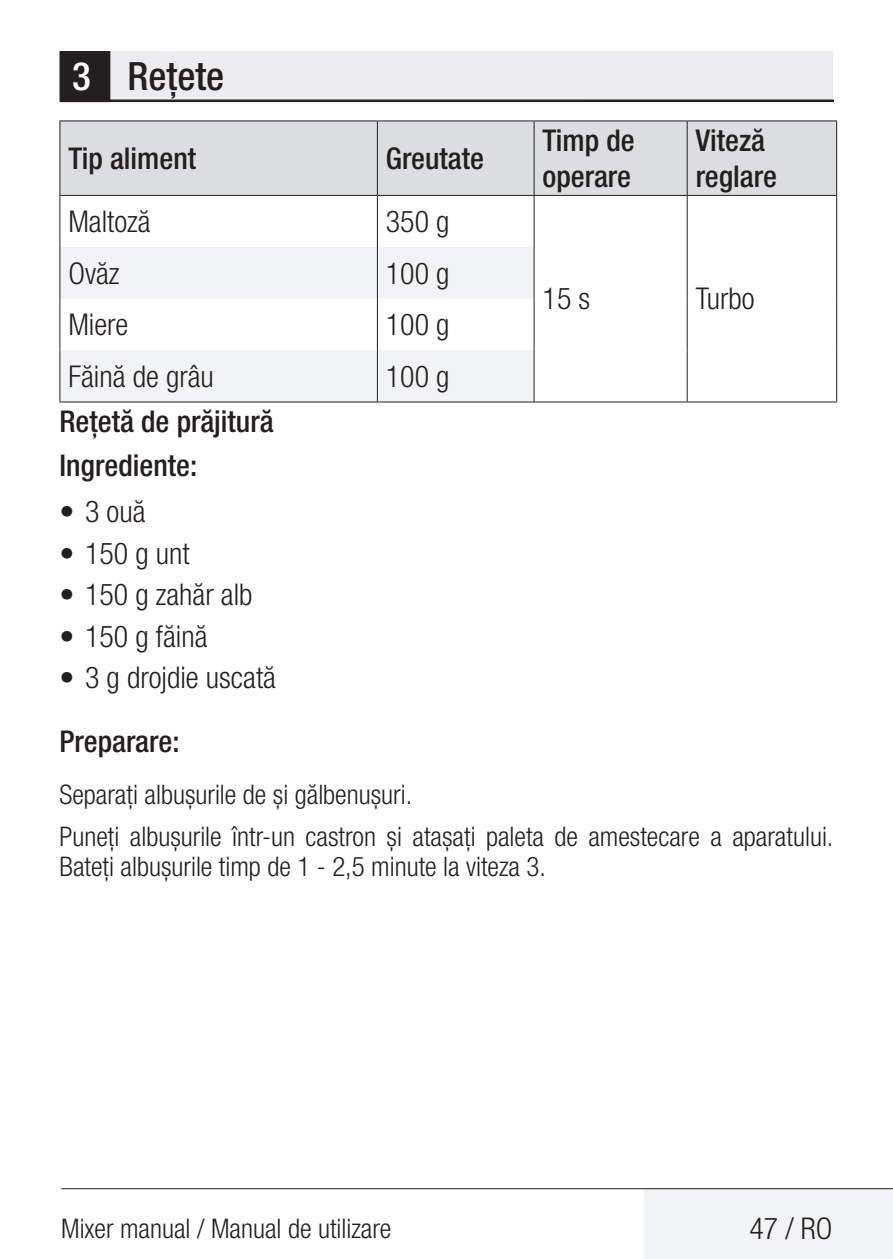
<style>
.page{position:relative;width:893px;height:1259px;background:#fff}
.page>*{position:absolute;margin:0;border:0;box-sizing:border-box;transform-origin:0 0}
.Unite_Baslik_Icerik{font:500 condensed 39px "Helvetica Neue LT Pro";color:#231f20}
.Tablo_yazı{font:300 condensed 30px "Helvetica Neue LT Pro";color:#231f20}
.Tablo_yazi_baslik{font:500 condensed 30px/36px "Helvetica Neue LT Pro";color:#231f20}
.Alt_Baslik_Alti_Icer{font:500 condensed 30px "Helvetica Neue LT Pro";color:#231f20}
.Duz_Metin{font:300 condensed 27px/30px "Helvetica Neue LT Pro";color:#231f20}
.s1{color:#fff}
.s2{font-weight:700}
</style>
<div class="page">
<div style="left:644px;top:1189px;width:249px;height:70px;background:#f2f3f4"></div>
<hr style="left:61px;top:1188px;width:832px;height:1px;background:#231f20">
<div style="left:62px;top:51px;width:771px;height:50px;background:#ececee"></div>
<hr style="left:62px;top:100px;width:771px;height:2px;background:#231f20">
<div style="left:61px;top:53px;width:48px;height:48px;background:#231f20"></div>
<div style="left:60px;top:51px;width:50px;height:51px;border:3px solid #231f20"></div>
<div style="left:60px;top:121px;width:776px;height:74px;background:#dcdddf"></div>
<svg style="left:60px;top:247px;width:474px;height:154px;fill:#f2f3f4"></svg>
<hr style="left:534px;top:401px;width:153px;height:1px;background:#231f20">
<hr style="left:687px;top:401px;width:150px;height:1px;background:#231f20">
<hr style="left:60px;top:120px;width:317px;height:1px;background:#231f20">
<hr style="left:59px;top:121px;width:1px;height:74px;background:#231f20">
<hr style="left:377px;top:120px;width:157px;height:1px;background:#231f20">
<hr style="left:377px;top:121px;width:1px;height:74px;background:#231f20">
<hr style="left:534px;top:120px;width:153px;height:1px;background:#231f20">
<hr style="left:534px;top:121px;width:1px;height:74px;background:#231f20">
<hr style="left:687px;top:120px;width:150px;height:1px;background:#231f20">
<hr style="left:687px;top:121px;width:1px;height:74px;background:#231f20">
<hr style="left:836px;top:121px;width:1px;height:74px;background:#231f20">
<hr style="left:59px;top:196px;width:1px;height:51px;background:#231f20">
<hr style="left:377px;top:196px;width:1px;height:51px;background:#231f20">
<hr style="left:534px;top:196px;width:1px;height:51px;background:#231f20">
<hr style="left:687px;top:196px;width:1px;height:51px;background:#231f20">
<hr style="left:836px;top:196px;width:1px;height:51px;background:#231f20">
<hr style="left:59px;top:247px;width:1px;height:52px;background:#231f20">
<hr style="left:377px;top:247px;width:1px;height:52px;background:#231f20">
<hr style="left:534px;top:247px;width:1px;height:52px;background:#231f20">
<hr style="left:687px;top:247px;width:1px;height:52px;background:#231f20">
<hr style="left:836px;top:247px;width:1px;height:52px;background:#231f20">
<hr style="left:59px;top:299px;width:1px;height:51px;background:#231f20">
<hr style="left:377px;top:299px;width:1px;height:51px;background:#231f20">
<hr style="left:534px;top:299px;width:1px;height:51px;background:#231f20">
<hr style="left:687px;top:299px;width:1px;height:51px;background:#231f20">
<hr style="left:836px;top:299px;width:1px;height:51px;background:#231f20">
<hr style="left:59px;top:350px;width:1px;height:51px;background:#231f20">
<hr style="left:377px;top:350px;width:1px;height:51px;background:#231f20">
<hr style="left:534px;top:350px;width:1px;height:51px;background:#231f20">
<hr style="left:687px;top:350px;width:1px;height:51px;background:#231f20">
<hr style="left:836px;top:350px;width:1px;height:51px;background:#231f20">
<hr style="left:60px;top:401px;width:317px;height:1px;background:#231f20">
<hr style="left:377px;top:401px;width:157px;height:1px;background:#231f20">
<hr style="left:60px;top:195px;width:317px;height:1px;background:#231f20">
<hr style="left:377px;top:195px;width:157px;height:1px;background:#231f20">
<hr style="left:534px;top:195px;width:153px;height:1px;background:#231f20">
<hr style="left:687px;top:195px;width:150px;height:1px;background:#231f20">
<p class="Unite_Baslik_Icerik" style="left:72px;top:53px;width:154px"><span class="s1">3</span> Rețete</p>
<p class="Tablo_yazi_baslik" style="left:68px;top:140px;width:129px">Tip aliment</p>
<p class="Tablo_yazi_baslik" style="left:386px;top:140px;width:100px">Greutate</p>
<p class="Tablo_yazı" style="left:68px;top:204px;width:84px">Maltoză</p>
<p class="Tablo_yazı" style="left:386px;top:204px;width:65px">350 g</p>
<p class="Tablo_yazi_baslik" style="left:543px;top:122px;width:94px">Timp de operare</p>
<p class="Tablo_yazi_baslik" style="left:696px;top:122px;width:71px">Viteză</p>
<p class="Tablo_yazi_baslik" style="left:696px;top:158px;width:83px">reglare</p>
<p class="Tablo_yazı" style="left:68px;top:256px;width:53px">Ovăz</p>
<p class="Tablo_yazı" style="left:386px;top:256px;width:65px">100 g</p>
<p class="Tablo_yazı" style="left:68px;top:307px;width:61px">Miere</p>
<p class="Tablo_yazı" style="left:386px;top:307px;width:65px">100 g</p>
<p class="Tablo_yazı" style="left:68px;top:359px;width:147px">Făină de grâu</p>
<p class="Tablo_yazı" style="left:386px;top:359px;width:65px">100 g</p>
<p class="Alt_Baslik_Alti_Icer" style="left:60px;top:403px;width:216px">Rețetă de prăjitură</p>
<p class="Alt_Baslik_Alti_Icer" style="left:60px;top:448px;width:139px">Ingrediente:</p>
<p class="Tablo_yazı" style="left:60px;top:494px;width:87px"><span class="s2">•</span> 3 ouă</p>
<p class="Tablo_yazı" style="left:60px;top:536px;width:132px"><span class="s2">•</span> 150 g unt</p>
<p class="Tablo_yazı" style="left:60px;top:577px;width:195px"><span class="s2">•</span> 150 g zahăr alb</p>
<p class="Tablo_yazı" style="left:60px;top:619px;width:150px"><span class="s2">•</span> 150 g făină</p>
<p class="Tablo_yazı" style="left:60px;top:660px;width:218px"><span class="s2">•</span> 3 g drojdie uscată</p>
<p class="Alt_Baslik_Alti_Icer" style="left:60px;top:724px;width:121px">Preparare:</p>
<p class="Duz_Metin" style="left:60px;top:779px;width:354px">Separați albușurile de și gălbenușuri.</p>
<p class="Duz_Metin" style="left:60px;top:821px;width:775px">Puneți albușurile într-un castron și atașați paleta de amestecare a aparatului.<br>Bateți albușurile timp de 1 - 2,5 minute la viteza 3.</p>
<p class="Tablo_yazı" style="left:543px;top:282px;width:49px">15 s</p>
<p class="Tablo_yazı" style="left:696px;top:282px;width:60px">Turbo</p>
<p class="Duz_Metin" style="left:61px;top:1212px;width:332px">Mixer manual / Manual de utilizare</p>
<p class="Tablo_yazı" style="left:749px;top:1211px;width:85px">47 / RO</p>
</div>
